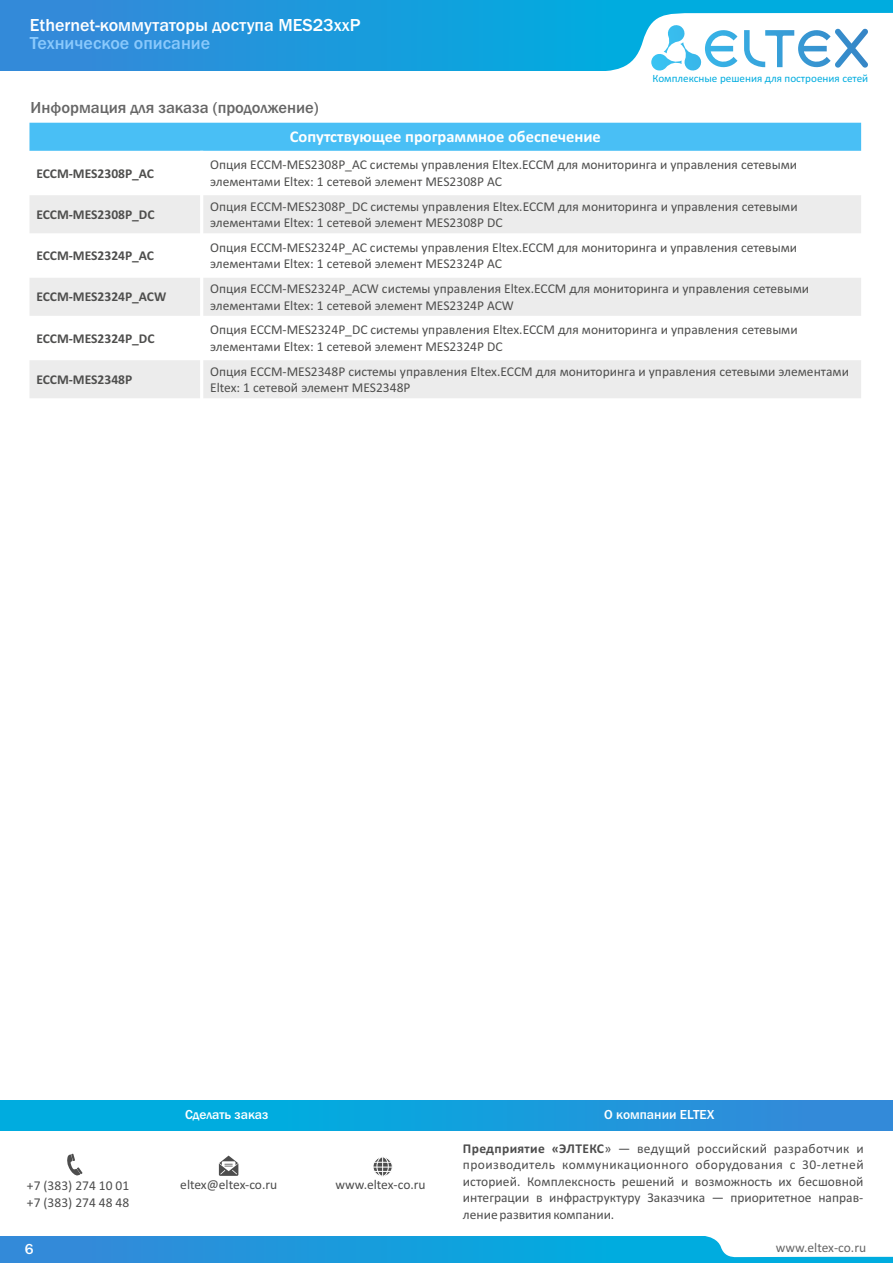
<style>
.page{position:relative;width:893px;height:1263px;background:#fff}
.page>*{position:absolute;margin:0;border:0;box-sizing:border-box;transform-origin:0 0}
.t1{font:500 18px "Franklin Gothic";color:#fff}
.t2{font:500 18px "Franklin Gothic";color:#8ac9fc}
.t3{font:700 16.5px "Calibri";color:#fff}
.t4{font:500 16.5px "Franklin Gothic";color:#666}
.t5{font:500 15px "Franklin Gothic";color:#fff}
.t6{font:13.5px/16.5px "Calibri";color:#4e4e4d}
.t7{font:13.5px/16.5px "Calibri";color:#4d4d4d}
.t8{font:700 13.5px "Calibri";color:#4e4e4d}
.t9{font:500 13.5px "Franklin Gothic";color:#fff}
.t10{font:13.5px "Calibri";color:#666}
.t11{font:11.1px "Calibri";color:#00acdf}
.s1{font-weight:700}
</style>
<div class="page">
<div style="left:0;top:0;width:893px;height:71px;background:linear-gradient(to right,#3489d9,#00b4e0)"></div>
<svg style="left:589px;top:13px;width:304px;height:58px"></svg>
<div style="left:0;top:1236px;width:893px;height:27px;background:linear-gradient(to right,#3489d9,#00b4e0)"></div>
<svg style="left:703px;top:1236px;width:190px;height:21px"></svg>
<div style="left:28px;top:121px;width:835px;height:31px;background:#49bff5"></div>
<div style="left:28px;top:194px;width:174px;height:41px;background:#ececec"></div>
<div style="left:202px;top:194px;width:661px;height:41px;background:#ececec"></div>
<div style="left:28px;top:276px;width:174px;height:41px;background:#ececec"></div>
<div style="left:202px;top:276px;width:661px;height:41px;background:#ececec"></div>
<div style="left:28px;top:359px;width:174px;height:41px;background:#ececec"></div>
<div style="left:202px;top:359px;width:661px;height:41px;background:#ececec"></div>
<hr style="left:26px;top:119px;width:3px;height:282px;background:#fff">
<hr style="left:200px;top:151px;width:3px;height:250px;background:#fff">
<hr style="left:861px;top:119px;width:3px;height:282px;background:#fff">
<hr style="left:26px;top:398px;width:838px;height:3px;background:#fff">
<hr style="left:26px;top:357px;width:838px;height:3px;background:#fff">
<hr style="left:26px;top:316px;width:838px;height:3px;background:#fff">
<hr style="left:26px;top:275px;width:838px;height:3px;background:#fff">
<hr style="left:26px;top:233px;width:838px;height:3px;background:#fff">
<hr style="left:26px;top:192px;width:838px;height:3px;background:#fff">
<hr style="left:26px;top:151px;width:838px;height:3px;background:#fff">
<svg style="left:29px;top:121px;width:832px;height:2px"></svg>
<div style="left:0;top:1100px;width:893px;height:30px;background:linear-gradient(to right,#00b4e0,#3489d9)"></div>
<svg style="left:219px;top:1155px;width:19px;height:21px"></svg>
<div style="left:373px;top:1156px;width:20px;height:21px;background:#fafafa;border:1px solid #fff;border-radius:50%"></div>
<div style="left:376px;top:1156px;width:13px;height:20px;background:#fefefe;border:1px solid #fff;border-radius:50%"></div>
<svg style="left:373px;top:1157px;width:19px;height:19px"></svg>
<svg style="left:67px;top:1154px;width:16px;height:22px"></svg>
<h1 class="t1" style="left:30px;top:19px;width:332px">Ethernet-коммутаторы доступа MES23xxP</h1>
<h1 class="t2" style="left:30px;top:36px;width:182px">Техническое описание</h1>
<p class="t4" style="left:31px;top:101px;width:290px">Информация для заказа (продолжение)</p>
<p class="t3" style="left:290px;top:130px;width:313px">Сопутствующее программное обеспечение</p>
<p class="t11" style="left:652px;top:73px;width:217px">Комплексные решения для построения сетей</p>
<p class="t8" style="left:36px;top:167px;width:119px">ECCM-MES2308P_AC</p>
<p class="t6" style="left:210px;top:158px;width:588px">Опция ECCM-MES2308P_AC системы управления Eltex.ECCM для мониторинга и управления сетевыми элементами Eltex: 1 сетевой элемент MES2308P AC</p>
<p class="t8" style="left:36px;top:209px;width:120px">ECCM-MES2308P_DC</p>
<p class="t6" style="left:210px;top:199px;width:589px">Опция ECCM-MES2308P_DC системы управления Eltex.ECCM для мониторинга и управления сетевыми элементами Eltex: 1 сетевой элемент MES2308P DC</p>
<p class="t8" style="left:36px;top:250px;width:119px">ECCM-MES2324P_AC</p>
<p class="t6" style="left:210px;top:240px;width:588px">Опция ECCM-MES2324P_AC системы управления Eltex.ECCM для мониторинга и управления сетевыми элементами Eltex: 1 сетевой элемент MES2324P AC</p>
<p class="t8" style="left:36px;top:291px;width:131px">ECCM-MES2324P_ACW</p>
<p class="t6" style="left:210px;top:281px;width:600px">Опция ECCM-MES2324P_ACW системы управления Eltex.ECCM для мониторинга и управления сетевыми элементами Eltex: 1 сетевой элемент MES2324P ACW</p>
<p class="t8" style="left:36px;top:332px;width:120px">ECCM-MES2324P_DC</p>
<p class="t6" style="left:210px;top:323px;width:589px">Опция ECCM-MES2324P_DC системы управления Eltex.ECCM для мониторинга и управления сетевыми элементами Eltex: 1 сетевой элемент MES2324P DC</p>
<p class="t8" style="left:36px;top:374px;width:97px">ECCM-MES2348P</p>
<p class="t6" style="left:210px;top:364px;width:640px">Опция ECCM-MES2348P системы управления Eltex.ECCM для мониторинга и управления сетевыми элементами<br>Eltex: 1 сетевой элемент MES2348P</p>
<p class="t9" style="left:185px;top:1109px;width:85px">Сделать заказ</p>
<p class="t7" style="left:27px;top:1179px;width:104px">+7 (383) 274 10 01 +7 (383) 274 48 48</p>
<p class="t7" style="left:180px;top:1177px;width:99px">eltex@eltex-co.ru</p>
<p class="t7" style="left:335px;top:1177px;width:92px">www.eltex-co.ru</p>
<p class="t9" style="left:604px;top:1110px;width:112px">О компании ELTEX</p>
<p class="t7" style="left:463px;top:1141px;width:402px;text-align:justify"><span class="s1">Предприятие «ЭЛТЕКС</span>» — ведущий российский разработчик и производитель коммуникационного оборудования с 30-летней историей. Комплексность решений и возможность их бесшовной интеграции в инфраструктуру Заказчика — приоритетное направ&shy;ление развития компании.</p>
<p class="t5" style="left:25px;top:1243px;width:10px">6</p>
<p class="t10" style="left:776px;top:1242px;width:92px">www.eltex-co.ru</p>
</div>
